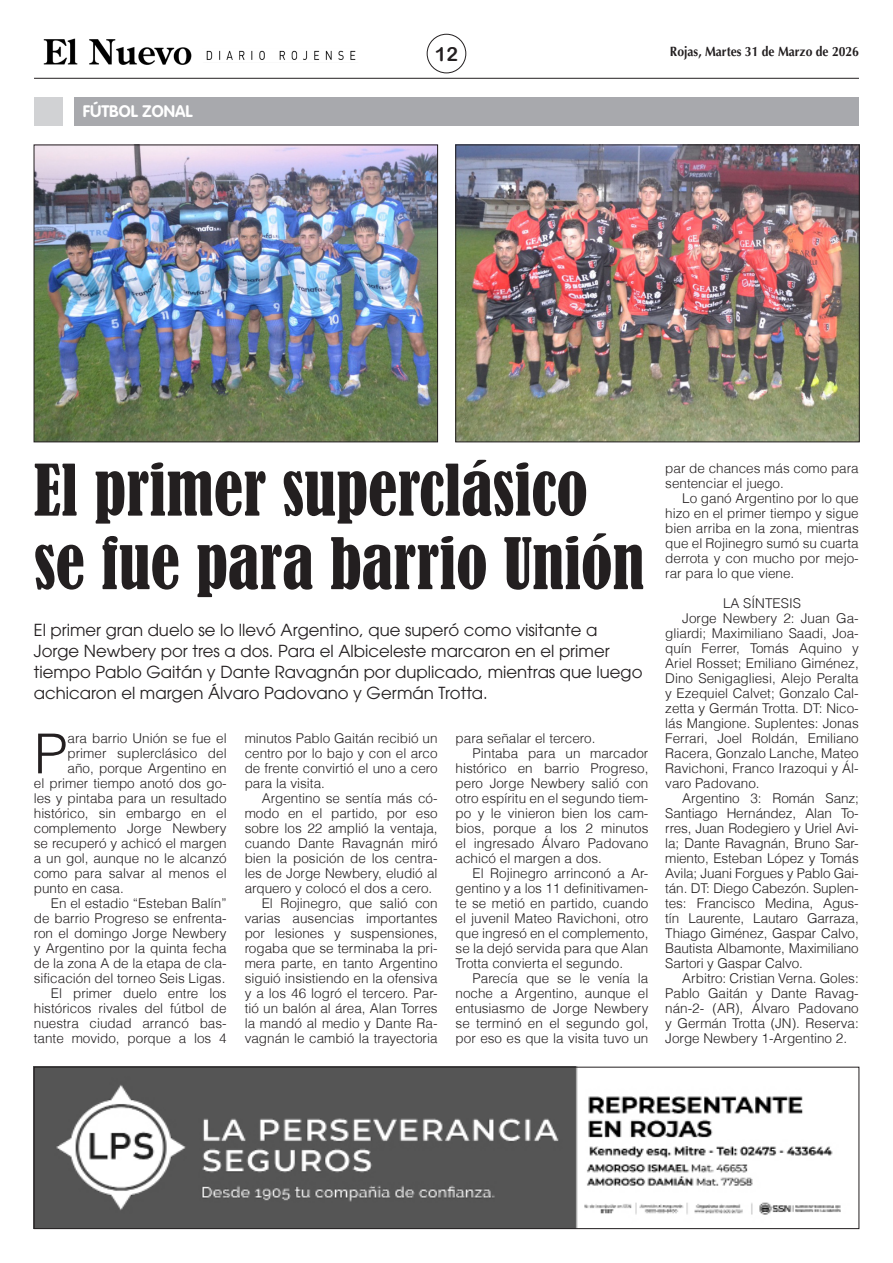
<style>
.page{position:relative;width:893px;height:1263px;background:#fff}
.page>*{position:absolute;margin:0;border:0;box-sizing:border-box;transform-origin:0 0}
.TITULO_REVISTA{font:condensed 66px/73.5px "Bernard";color:#231f20}
.TEXTO_REVISTA{font:300 55.2px "Helvetica";color:#231f20}
.VOLANTA_REVISTA{font:19.5px "Arial Rounded MT Bold";color:#231f20}
.BAJADA_REVISTA{font:16.5px/21px "ITC Avant Garde Std";color:#231f20}
.VOLANTA_REVISTA-2{font:700 16.5px "VAG Rounded Std";color:#fff}
.TEXTO_REVISTA-2{font:300 13.5px/15px "Helvetica";color:#231f20;text-align:justify}
.t1{font:700 13.5px "Optima LT Std";color:#231f20;scale:.9 1}
</style>
<div class="page">
<img style="left:43px;top:38px;width:149px;height:27px">
<img style="left:198px;top:49px;width:166px;height:13px;border-radius:7px">
<hr style="left:34px;top:78px;width:825px;height:1px;background:#231f20">
<div style="left:427px;top:34px;width:39px;height:39px;border:1px solid #231f20;border-radius:50%"></div>
<div style="left:74px;top:97px;width:785px;height:28px;background:#a8a9ad"></div>
<div style="left:34px;top:97px;width:28px;height:28px;background:#d1d2d4"></div>
<img style="left:36px;top:1069px;width:805px;height:158px">
<div style="left:34px;top:1067px;width:825px;height:162px;border:1px solid #231f20"></div>
<img style="left:36px;top:147px;width:400px;height:293px">
<div style="left:34px;top:145px;width:404px;height:297px;border:1px solid #231f20"></div>
<img style="left:457px;top:147px;width:401px;height:293px">
<div style="left:455px;top:145px;width:405px;height:297px;border:1px solid #231f20"></div>
<p class="VOLANTA_REVISTA-2" style="left:83px;top:102px;width:124px">BÁSQUET ZONAL</p>
<p class="VOLANTA_REVISTA-2" style="left:83px;top:102px;width:111px">FÚTBOL ZONAL</p>
<p class="VOLANTA_REVISTA" style="left:435px;top:43px;width:25px">12</p>
<p class="t1" style="left:670px;top:43px;width:212px">Rojas, Martes 31 de Marzo de 2026</p>
<p class="TITULO_REVISTA" style="left:34px;top:454px;width:612px">El primer superclásico se fue para barrio Unión</p>
<p class="BAJADA_REVISTA" style="left:34px;top:619px;width:610px">El primer gran duelo se lo llevó Argentino, que superó como visitante a Jorge Newbery por tres a dos. Para el Albiceleste marcaron en el primer tiempo Pablo Gaitán y Dante Ravagnán por duplicado, mientras que luego achicaron el margen Álvaro Padovano y Germán Trotta.</p>
<p class="TEXTO_REVISTA" style="left:34px;top:719px;width:35px">P</p>
<p class="TEXTO_REVISTA-2" style="left:68px;top:731px;width:161px">ara barrio Unión se fue el</p>
<p class="TEXTO_REVISTA-2" style="left:68px;top:746px;width:161px">primer suplerclásico del</p>
<p class="TEXTO_REVISTA-2" style="left:68px;top:761px;width:161px">año, porque Argentino en</p>
<p class="TEXTO_REVISTA-2" style="left:34px;top:776px;width:194px">el primer tiempo anotó dos go-</p>
<p class="TEXTO_REVISTA-2" style="left:34px;top:791px;width:194px">les y pintaba para un resultado</p>
<p class="TEXTO_REVISTA-2" style="left:34px;top:806px;width:194px">histórico, sin embargo en el</p>
<p class="TEXTO_REVISTA-2" style="left:34px;top:821px;width:194px">complemento Jorge Newbery</p>
<p class="TEXTO_REVISTA-2" style="left:34px;top:836px;width:194px">se recuperó y achicó el margen</p>
<p class="TEXTO_REVISTA-2" style="left:34px;top:851px;width:194px">a un gol, aunque no le alcanzó</p>
<p class="TEXTO_REVISTA-2" style="left:34px;top:866px;width:194px">como para salvar al menos el</p>
<p class="TEXTO_REVISTA-2" style="left:34px;top:881px;width:92px">punto en casa.</p>
<p class="TEXTO_REVISTA-2" style="left:34px;top:896px;width:194px;text-indent:17px">En el estadio “Esteban Balín” de barrio Progreso se enfrenta&shy;ron el domingo Jorge Newbery y Argentino por la quinta fecha de la zona A de la etapa de cla&shy;sificación del torneo Seis Ligas.</p>
<p class="TEXTO_REVISTA-2" style="left:34px;top:986px;width:194px;text-indent:17px">El primer duelo entre los históricos rivales del fútbol de nuestra ciudad arrancó bas&shy;tante movido, porque a los 4</p>
<p class="TEXTO_REVISTA-2" style="left:245px;top:731px;width:194px">minutos Pablo Gaitán recibió un centro por lo bajo y con el arco de frente convirtió el uno a cero para la visita.</p>
<p class="TEXTO_REVISTA-2" style="left:245px;top:791px;width:194px;text-indent:17px">Argentino se sentía más có&shy;modo en el partido, por eso sobre los 22 amplió la ventaja, cuando Dante Ravagnán miró bien la posición de los centra&shy;les de Jorge Newbery, eludió al arquero y colocó el dos a cero.</p>
<p class="TEXTO_REVISTA-2" style="left:245px;top:896px;width:194px;text-indent:17px">El Rojinegro, que salió con varias ausencias importantes por lesiones y suspensiones, rogaba que se terminaba la pri&shy;mera parte, en tanto Argentino siguió insistiendo en la ofensiva y a los 46 logró el tercero. Par&shy;tió un balón al área, Alan Torres la mandó al medio y Dante Ra&shy;vagnán le cambió la trayectoria</p>
<p class="TEXTO_REVISTA-2" style="left:456px;top:731px;width:141px">para señalar el tercero.</p>
<p class="TEXTO_REVISTA-2" style="left:456px;top:746px;width:194px;text-indent:17px">Pintaba para un marcador histórico en barrio Progreso, pero Jorge Newbery salió con otro espíritu en el segundo tiem&shy;po y le vinieron bien los cam&shy;bios, porque a los 2 minutos el ingresado Álvaro Padovano achicó el margen a dos.</p>
<p class="TEXTO_REVISTA-2" style="left:456px;top:866px;width:194px;text-indent:17px">El Rojinegro arrinconó a Ar&shy;gentino y a los 11 definitivamen&shy;te se metió en partido, cuando el juvenil Mateo Ravichoni, otro que ingresó en el complemento, se la dejó servida para que Alan Trotta convierta el segundo.</p>
<p class="TEXTO_REVISTA-2" style="left:456px;top:971px;width:194px;text-indent:17px">Parecía que se le venía la noche a Argentino, aunque el entusiasmo de Jorge Newbery se terminó en el segundo gol, por eso es que la visita tuvo un</p>
<p class="TEXTO_REVISTA-2" style="left:665px;top:460px;width:195px">par de chances más como para sentenciar el juego.</p>
<p class="TEXTO_REVISTA-2" style="left:665px;top:490px;width:195px;text-indent:17px">Lo ganó Argentino por lo que hizo en el primer tiempo y sigue bien arriba en la zona, mientras que el Rojinegro sumó su cuarta derrota y con mucho por mejo&shy;rar para lo que viene.</p>
<p class="TEXTO_REVISTA-2" style="left:723px;top:595px;width:80px">LA SÍNTESIS</p>
<p class="TEXTO_REVISTA-2" style="left:665px;top:610px;width:195px;text-indent:17px">Jorge Newbery 2: Juan Ga&shy;gliardi; Maximiliano Saadi, Joa&shy;quín Ferrer, Tomás Aquino y Ariel Rosset; Emiliano Giménez, Dino Senigagliesi, Alejo Peralta y Ezequiel Calvet; Gonzalo Cal&shy;zetta y Germán Trotta. DT: Nico&shy;lás Mangione. Suplentes: Jonas Ferrari, Joel Roldán, Emiliano Racera, Gonzalo Lanche, Mateo Ravichoni, Franco Irazoqui y Ál&shy;varo Padovano.</p>
<p class="TEXTO_REVISTA-2" style="left:665px;top:790px;width:195px;text-indent:17px">Argentino 3: Román Sanz; Santiago Hernández, Alan To&shy;rres, Juan Rodegiero y Uriel Avi&shy;la; Dante Ravagnán, Bruno Sar&shy;miento, Esteban López y Tomás Avila; Juani Forgues y Pablo Gai&shy;tán. DT: Diego Cabezón. Suplen&shy;tes: Francisco Medina, Agus&shy;tín Laurente, Lautaro Garraza, Thiago Giménez, Gaspar Calvo, Bautista Albamonte, Maximiliano Sartori y Gaspar Calvo.</p>
<p class="TEXTO_REVISTA-2" style="left:665px;top:970px;width:195px;text-indent:17px">Arbitro: Cristian Verna. Goles:<br>Pablo Gaitán y Dante Ravag&shy;nán-2- (AR), Álvaro Padovano y Germán Trotta (JN). Reserva:<br>Jorge Newbery 1-Argentino 2.</p>
</div>
